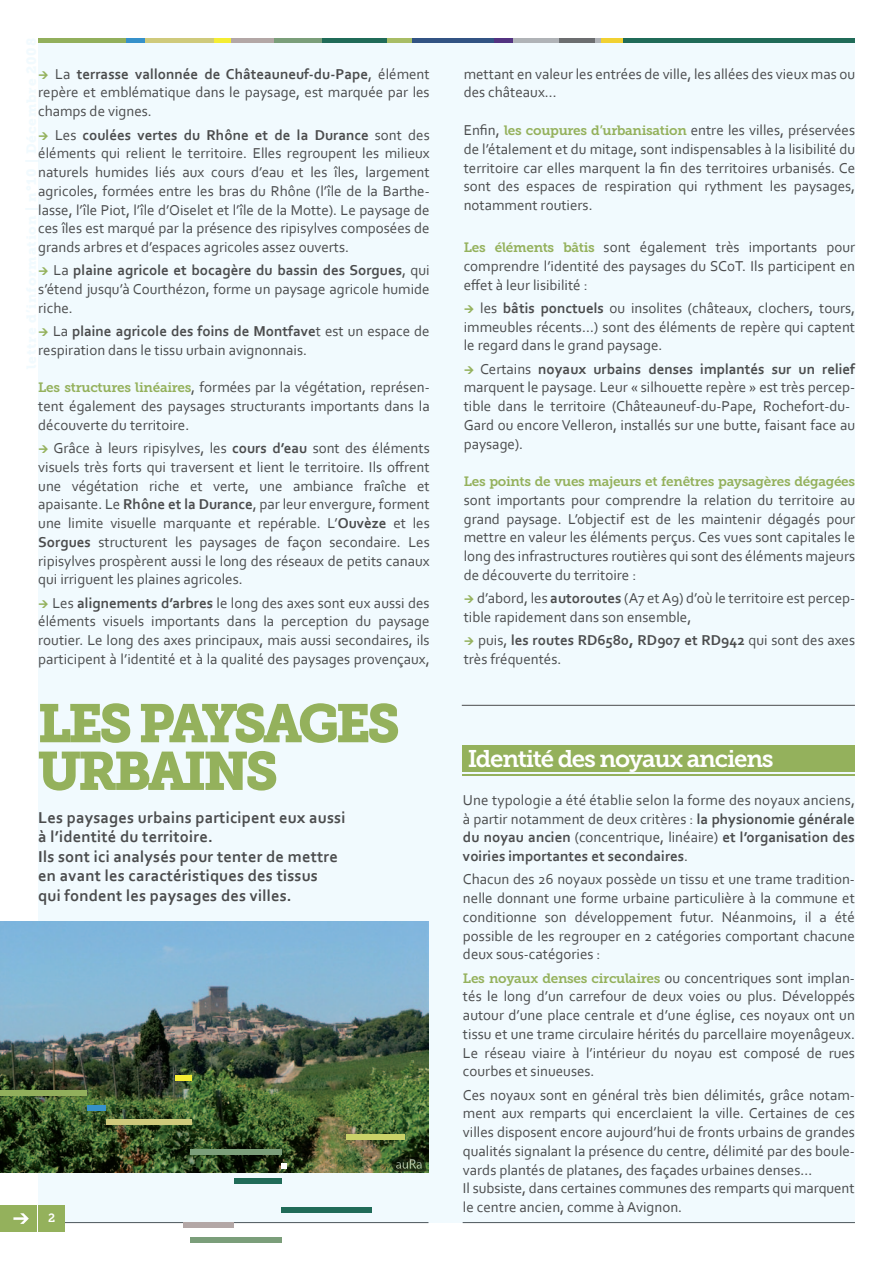
<style>
.page{position:relative;width:893px;height:1263px;background:#fff}
.page>*{position:absolute;margin:0;border:0;box-sizing:border-box;transform-origin:0 0}
.t1{font:53.7px/47.7px "Museo Slab 900";letter-spacing:-.07em;color:#94b15c}
.t2{font:24px "Museo Slab 700";letter-spacing:-.05em;color:#fff}
.t3{font:700 16.5px/19.5px "Corbel";letter-spacing:.01em;color:#4b4c4d}
.t4{font:15px/18.8px "Corbel";color:#4b4c4d;text-align:justify}
.t5{font:13.5px "Museo Slab 700";letter-spacing:-.02em;color:#94b15c}
.t6{font:12px "Museo Slab 700";color:#fff}
.s1{font-weight:700}
.s2{font-family:"Museo Slab 700";font-size:13.5px;color:#94b15c}
.s3{font-family:"Corbel";font-size:15px;color:#4b4c4d}
</style>
<div class="page">
<hr style="left:55px;top:1222px;width:373px;height:1px;background:#4b4c4d">
<hr style="left:463px;top:1222px;width:392px;height:1px;background:#4b4c4d">
<div style="left:39px;top:43px;width:816px;height:1179px;background:#f1fafe"></div>
<div style="left:39px;top:38px;width:87px;height:5px;background:#92af5c"></div>
<div style="left:126px;top:38px;width:19px;height:5px;background:#3691ca"></div>
<div style="left:145px;top:38px;width:86px;height:5px;background:#cfca7c"></div>
<div style="left:601px;top:38px;width:23px;height:5px;background:#f1d132"></div>
<div style="left:624px;top:38px;width:231px;height:5px;background:#206b58"></div>
<div style="left:512px;top:38px;width:89px;height:5px;background:#b0b3b7"></div>
<div style="left:559px;top:38px;width:36px;height:5px;background:#6c6e70"></div>
<div style="left:494px;top:38px;width:18px;height:5px;background:#533381"></div>
<div style="left:230px;top:38px;width:92px;height:5px;background:#7b9e7a"></div>
<div style="left:322px;top:38px;width:91px;height:5px;background:#206b58"></div>
<div style="left:387px;top:38px;width:26px;height:5px;background:#a8bd65"></div>
<div style="left:413px;top:38px;width:81px;height:5px;background:#325383"></div>
<div style="left:223px;top:38px;width:51px;height:5px;background:#b3a7a6"></div>
<div style="left:214px;top:38px;width:17px;height:5px;background:#f4ed33"></div>
<div style="left:462px;top:745px;width:393px;height:27px;background:#94b15c"></div>
<hr style="left:462px;top:774px;width:393px;height:2px;background:#94b15c">
<img style="left:0;top:921px;width:428px;height:252px">
<svg style="left:281px;top:1164px;width:5px;height:5px"></svg>
<div style="left:0;top:1090px;width:87px;height:5px;background:#92af5c"></div>
<div style="left:87px;top:1105px;width:19px;height:5px;background:#3691ca"></div>
<div style="left:106px;top:1120px;width:86px;height:5px;background:#cfca7c"></div>
<div style="left:191px;top:1149px;width:91px;height:5px;background:#7b9e7a"></div>
<div style="left:234px;top:1178px;width:48px;height:5px;background:#206b58"></div>
<div style="left:191px;top:1237px;width:91px;height:5px;background:#7b9e7a"></div>
<div style="left:282px;top:1208px;width:90px;height:5px;background:#206b58"></div>
<div style="left:347px;top:1134px;width:58px;height:5px;background:#cad269"></div>
<div style="left:183px;top:1222px;width:51px;height:5px;background:#b3a7a6"></div>
<div style="left:175px;top:1075px;width:17px;height:6px;background:#f4ed33"></div>
<svg style="left:392px;top:1157px;width:35px;height:14px"></svg>
<hr style="left:462px;top:705px;width:393px;height:1px;background:#4b4c4d">
<div style="left:0;top:1205px;width:36px;height:26px;background:#94b15c"></div>
<div style="left:39px;top:1205px;width:26px;height:26px;background:#94b15c"></div>
<svg style="left:13px;top:1213px;width:16px;height:11px"></svg>
<p class="t4" style="left:38px;top:64px;width:393px;text-indent:17px">La <span class="s1">terrasse vallonnée de Châteauneuf-du-Pape</span>, élément repère et emblématique dans le paysage, est marquée par les champs de vignes.</p>
<p class="t4" style="left:38px;top:125px;width:393px;text-indent:17px">Les <span class="s1">coulées vertes du Rhône et de la Durance</span> sont des éléments qui relient le territoire. Elles regroupent les milieux naturels humides liés aux cours d’eau et les îles, largement agricoles, formées entre les bras du Rhône (l’île de la Barthe&shy;lasse, l’île Piot, l’île d’Oiselet et l’île de la Motte). Le paysage de ces îles est marqué par la présence des ripisylves composées de grands arbres et d’espaces agricoles assez ouverts.</p>
<p class="t4" style="left:38px;top:261px;width:393px;text-indent:15px">La <span class="s1">plaine agricole et bocagère du bassin des Sorgues</span>, qui s’étend jusqu’à Courthézon, forme un paysage agricole humide riche.</p>
<p class="t4" style="left:38px;top:321px;width:393px;text-indent:15px">La <span class="s1">plaine agricole des foins de Montfave</span>t est un espace de respiration dans le tissu urbain avignonnais.</p>
<p class="t4" style="left:38px;top:378px;width:393px"><span class="s2">Les structures linéaires</span>, formées par la végétation, représen&shy;tent également des paysages structurants importants dans la découverte du territoire.</p>
<p class="t4" style="left:38px;top:438px;width:393px;text-indent:15px">Grâce à leurs ripisylves, les <span class="s1">cours d’eau</span> sont des éléments visuels très forts qui traversent et lient le territoire. Ils offrent une végétation riche et verte, une ambiance fraîche et apaisante. Le <span class="s1">Rhône et la Durance</span>, par leur envergure, forment une limite visuelle marquante et repérable. L’<span class="s1">Ouvèze</span> et les <span class="s1">Sorgues</span> structurent les paysages de façon secondaire. Les ripisylves prospèrent aussi le long des réseaux de petits canaux qui irriguent les plaines agricoles.</p>
<p class="t4" style="left:38px;top:593px;width:393px;text-indent:14px">Les <span class="s1">alignements d’arbres</span> le long des axes sont eux aussi des éléments visuels importants dans la perception du paysage routier. Le long des axes principaux, mais aussi secondaires, ils participent à l’identité et à la qualité des paysages provençaux,</p>
<h1 class="t1" style="left:37px;top:700px;width:364px">LES PAYSAGES<br>URBAINS</h1>
<p class="t3" style="left:38px;top:807px;width:309px">Les paysages urbains participent eux aussi à l’identité du territoire.<br>Ils sont ici analysés pour tenter de mettre en avant les caractéristiques des tissus<br>qui fondent les paysages des villes.</p>
<p class="t6" style="left:48px;top:1211px;width:9px">2</p>
<p class="t4" style="left:464px;top:64px;width:393px">mettant en valeur les entrées de ville, les allées des vieux mas ou des châteaux…</p>
<p class="t4" style="left:464px;top:120px;width:393px">Enfin, <span class="s2">les coupures d’urbanisation</span> entre les villes, préservées de l’étalement et du mitage, sont indispensables à la lisibilité du territoire car elles marquent la fin des territoires urbanisés. Ce sont des espaces de respiration qui rythment les paysages, notamment routiers.</p>
<p class="t4" style="left:464px;top:237px;width:393px"><span class="s2">Les éléments bâtis</span> sont également très importants pour comprendre l’identité des paysages du SCoT. Ils participent en effet à leur lisibilité :</p>
<p class="t4" style="left:464px;top:298px;width:393px;text-indent:16px">les <span class="s1">bâtis ponctuels</span> ou insolites (châteaux, clochers, tours, immeubles récents…) sont des éléments de repère qui captent le regard dans le grand paysage.</p>
<p class="t4" style="left:464px;top:359px;width:393px;text-align:left;text-indent:16px">Certains <span class="s1">noyaux urbains denses implantés sur un relief </span>marquent le paysage. Leur « silhouette repère » est très percep&shy;tible dans le territoire (Châteauneuf-du-Pape, Rochefort-du-Gard ou encore Velleron, installés sur une butte, faisant face au paysage).</p>
<p class="t5" style="left:464px;top:474px;width:393px">Les points de vues majeurs et fenêtres paysagères dégagées</p>
<p class="t4" style="left:464px;top:490px;width:393px">sont importants pour comprendre la relation du territoire au grand paysage. L’objectif est de les maintenir dégagés pour mettre en valeur les éléments perçus. Ces vues sont capitales le long des infrastructures routières qui sont des éléments majeurs de découverte du territoire :</p>
<p class="t4" style="left:464px;top:588px;width:393px;text-indent:13px">d’abord, les <span class="s1">autoroutes</span> (A7 et A9) d’où le territoire est percep&shy;tible rapidement dans son ensemble,</p>
<p class="t4" style="left:464px;top:630px;width:393px;text-indent:14px">puis, <span class="s1">les routes RD6580, RD907 et RD942</span> qui sont des axes très fréquentés.</p>
<h2 class="t2" style="left:468px;top:744px;width:307px">Identité des noyaux anciens</h2>
<p class="t4" style="left:463px;top:790px;width:393px">Une typologie a été établie selon la forme des noyaux anciens, à partir notamment de deux critères : <span class="s1">la physionomie générale du noyau ancien</span> (concentrique, linéaire) <span class="s1">et l’organisation des voiries importantes et secondaires</span>.</p>
<p class="t4" style="left:463px;top:869px;width:393px">Chacun des 26 noyaux possède un tissu et une trame tradition&shy;nelle donnant une forme urbaine particulière à la commune et conditionne son développement futur. Néanmoins, il a été possible de les regrouper en 2 catégories comportant chacune deux sous-catégories :</p>
<p class="t5" style="left:463px;top:970px;width:393px">Les noyaux denses circulaires <span class="s3">ou concentriques sont implan-</span></p>
<p class="t4" style="left:463px;top:986px;width:393px">tés le long d’un carrefour de deux voies ou plus. Développés autour d’une place centrale et d’une église, ces noyaux ont un tissu et une trame circulaire hérités du parcellaire moyenâgeux.<br>Le réseau viaire à l’intérieur du noyau est composé de rues courbes et sinueuses.</p>
<p class="t4" style="left:463px;top:1085px;width:393px;text-align:left">Ces noyaux sont en général très bien délimités, grâce notam&shy;ment aux remparts qui encerclaient la ville. Certaines de ces villes disposent encore aujourd’hui de fronts urbains de grandes qualités signalant la présence du centre, délimité par des boule&shy;vards plantés de platanes, des façades urbaines denses…<br>Il subsiste, dans certaines communes des remparts qui marquent le centre ancien, comme à Avignon.</p>
</div>
